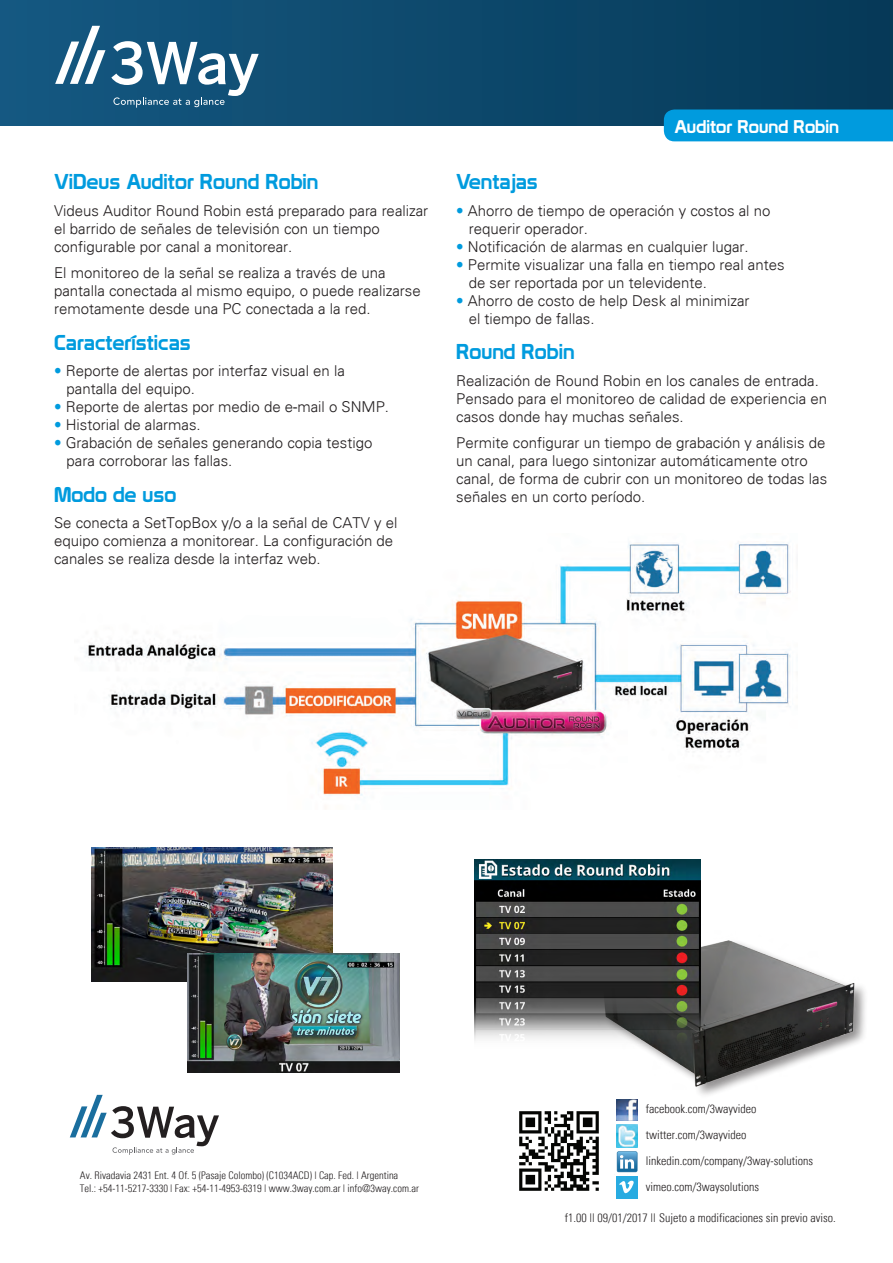
<style>
.page{position:relative;width:893px;height:1263px;background:#fff}
.page>*{position:absolute;margin:0;border:0;box-sizing:border-box;transform-origin:0 0}
.t1{font:21px "Prototype";color:#009bde}
.t2{font:18px "Prototype";color:#fff}
.t3{font:300 15px/18px "Univers";color:#231f20}
.t4{font:300 condensed 12px/26.1px "Univers";color:#231f20}
.t5{font:300 condensed 10.5px/12.6px "Univers";color:#231f20}
.s1{color:#009bde}
</style>
<div class="page">
<div style="left:0;top:0;width:893px;height:125px;background:linear-gradient(to right,#155882,#063957)"></div>
<svg style="left:55px;top:26px;width:204px;height:82px"></svg>
<img style="left:91px;top:848px;width:241px;height:134px">
<img style="left:188px;top:953px;width:212px;height:119px">
<div style="left:600px;top:939px;width:269px;height:161px;background:#231f20;opacity:.5"></div>
<img style="left:700px;top:910px;width:163px;height:179px">
<img style="left:616px;top:1125px;width:22px;height:22px">
<img style="left:617px;top:1099px;width:21px;height:21px">
<img style="left:519px;top:1111px;width:80px;height:80px">
<svg style="left:70px;top:1095px;width:149px;height:60px"></svg>
<svg style="left:617px;top:1151px;width:20px;height:21px"></svg>
<div style="left:616px;top:1176px;width:21px;height:22px;background:#28abe1"></div>
<svg style="left:619px;top:1180px;width:15px;height:13px"></svg>
<img style="left:86px;top:543px;width:705px;height:253px">
<img style="left:474px;top:860px;width:226px;height:238px">
<div style="left:664px;top:109px;width:229px;height:32px;background:#009bde"></div>
<p class="t1" style="left:54px;top:169px;width:266px">ViDeus Auditor Round Robin</p>
<p class="t3" style="left:54px;top:201px;width:376px">Videus Auditor Round Robin está preparado para realizar el barrido de señales de televisión con un tiempo configurable por canal a monitorear.</p>
<p class="t3" style="left:54px;top:263px;width:368px">El monitoreo de la señal se realiza a través de una pantalla conectada al mismo equipo, o puede realizarse remotamente desde una PC conectada a la red.</p>
<p class="t1" style="left:54px;top:330px;width:138px">Características</p>
<p class="t3" style="left:67px;top:362px;width:280px;text-indent:-13px"><span class="s1">•</span> Reporte de alertas por interfaz visual en la pantalla del equipo.</p>
<p class="t3" style="left:54px;top:398px;width:337px"><span class="s1">•</span> Reporte de alertas por medio de e-mail o SNMP.</p>
<p class="t3" style="left:54px;top:416px;width:148px"><span class="s1">•</span> Historial de alarmas.</p>
<p class="t3" style="left:67px;top:434px;width:307px;text-indent:-13px"><span class="s1">•</span> Grabación de señales generando copia testigo para corroborar las fallas.</p>
<p class="t1" style="left:54px;top:482px;width:124px">Modo de uso</p>
<p class="t3" style="left:54px;top:514px;width:345px">Se conecta a SetTopBox y/o a la señal de CATV y el equipo comienza a monitorear. La configuración de canales se realiza desde la interfaz web.</p>
<p class="t2" style="left:674px;top:116px;width:166px">Auditor Round Robin</p>
<p class="t1" style="left:456px;top:169px;width:83px">Ventajas</p>
<p class="t3" style="left:469px;top:201px;width:303px;text-indent:-13px"><span class="s1">•</span> Ahorro de tiempo de operación y costos al no requerir operador.</p>
<p class="t3" style="left:456px;top:237px;width:294px"><span class="s1">•</span> Notificación de alarmas en cualquier lugar.</p>
<p class="t3" style="left:469px;top:255px;width:317px;text-indent:-13px"><span class="s1">•</span> Permite visualizar una falla en tiempo real antes de ser reportada por un televidente.</p>
<p class="t3" style="left:469px;top:291px;width:282px;text-indent:-13px"><span class="s1">•</span> Ahorro de costo de help Desk al minimizar el tiempo de fallas.</p>
<p class="t1" style="left:456px;top:339px;width:120px">Round Robin</p>
<p class="t3" style="left:456px;top:371px;width:372px">Realización de Round Robin en los canales de entrada.<br>Pensado para el monitoreo de calidad de experiencia en casos donde hay muchas señales.</p>
<p class="t3" style="left:456px;top:434px;width:372px">Permite configurar un tiempo de grabación y análisis de un canal, para luego sintonizar automáticamente otro canal, de forma de cubrir con un monitoreo de todas las señales en un corto período.</p>
<p class="t5" style="left:80px;top:1169px;width:340px">Av. Rivadavia 2431 Ent. 4 Of. 5 (Pasaje Colombo) (C1034ACD) | Cap. Fed. | Argentina<br>Tel.: +54-11-5217-3330 | Fax: +54-11-4953-6319 | www.3way.com.ar | info@3way.com.ar</p>
<p class="t4" style="left:646px;top:1095px;width:112px">facebook.com/3wayvideo</p>
<p class="t4" style="left:646px;top:1121px;width:169px">twitter.com/3wayvideo linkedin.com/company/3way-solutions vimeo.com/3waysolutions</p>
<p class="t4" style="left:565px;top:1204px;width:272px">f1.00 || 09/01/2017 || Sujeto a modificaciones sin previo aviso.</p>
</div>
